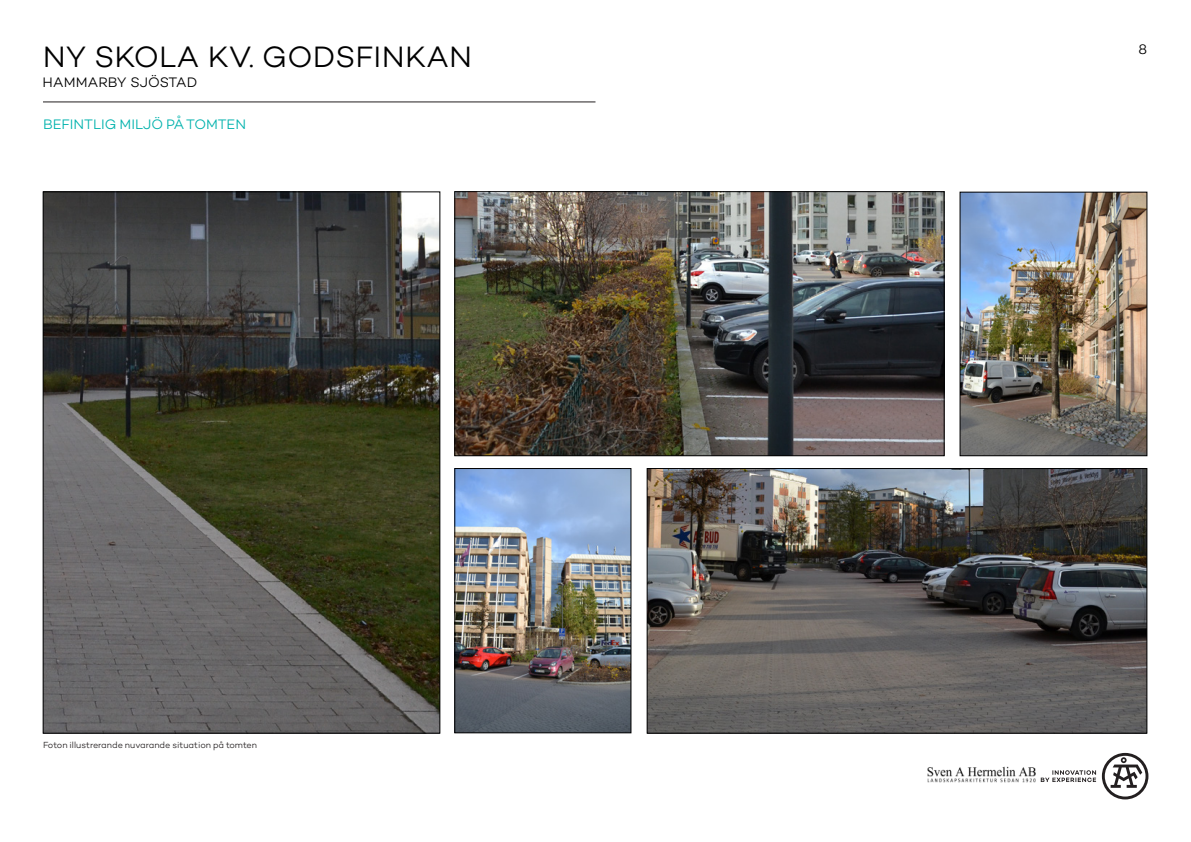
<style>
.page{position:relative;width:1191px;height:842px;background:#fff}
.page>*{position:absolute;margin:0;border:0;box-sizing:border-box;transform-origin:0 0}
.t1{font:300 30px "Campton";letter-spacing:.01em;color:#000001}
.Brödtext{font:300 14px "Campton";color:#00b2ad}
.t2{font:300 14px "Campton";letter-spacing:.005em;color:#000001}
.Brödtext-2{font:300 9px "Campton";letter-spacing:-.005em;color:#231f20}
</style>
<div class="page">
<hr style="left:43px;top:102px;width:552px;height:1px;background:#231f20">
<svg style="left:1040px;top:753px;width:108px;height:46px"></svg>
<img style="left:927px;top:766px;width:108px;height:17px">
<img style="left:456px;top:194px;width:486px;height:260px">
<div style="left:454px;top:192px;width:490px;height:264px;border:1px solid #000001"></div>
<img style="left:962px;top:194px;width:183px;height:260px">
<div style="left:960px;top:192px;width:187px;height:264px;border:1px solid #000001"></div>
<img style="left:649px;top:470px;width:496px;height:261px">
<div style="left:647px;top:468px;width:500px;height:265px;border:1px solid #000001"></div>
<img style="left:45px;top:194px;width:393px;height:537px">
<img style="left:456px;top:470px;width:173px;height:261px">
<div style="left:454px;top:468px;width:177px;height:265px;border:1px solid #000001"></div>
<h1 class="t1" style="left:43px;top:38px;width:431px">NY SKOLA KV. GODSFINKAN</h1>
<h2 class="t2" style="left:43px;top:73px;width:156px">HAMMARBY SJÖSTAD</h2>
<p class="Brödtext" style="left:43px;top:116px;width:205px">BEFINTLIG MILJÖ PÅ TOMTEN</p>
<p class="Brödtext-2" style="left:43px;top:739px;width:215px">Foton illustrerande nuvarande situation på tomten</p>
<h2 class="t2" style="left:1138px;top:41px;width:10px">8</h2>
</div>
